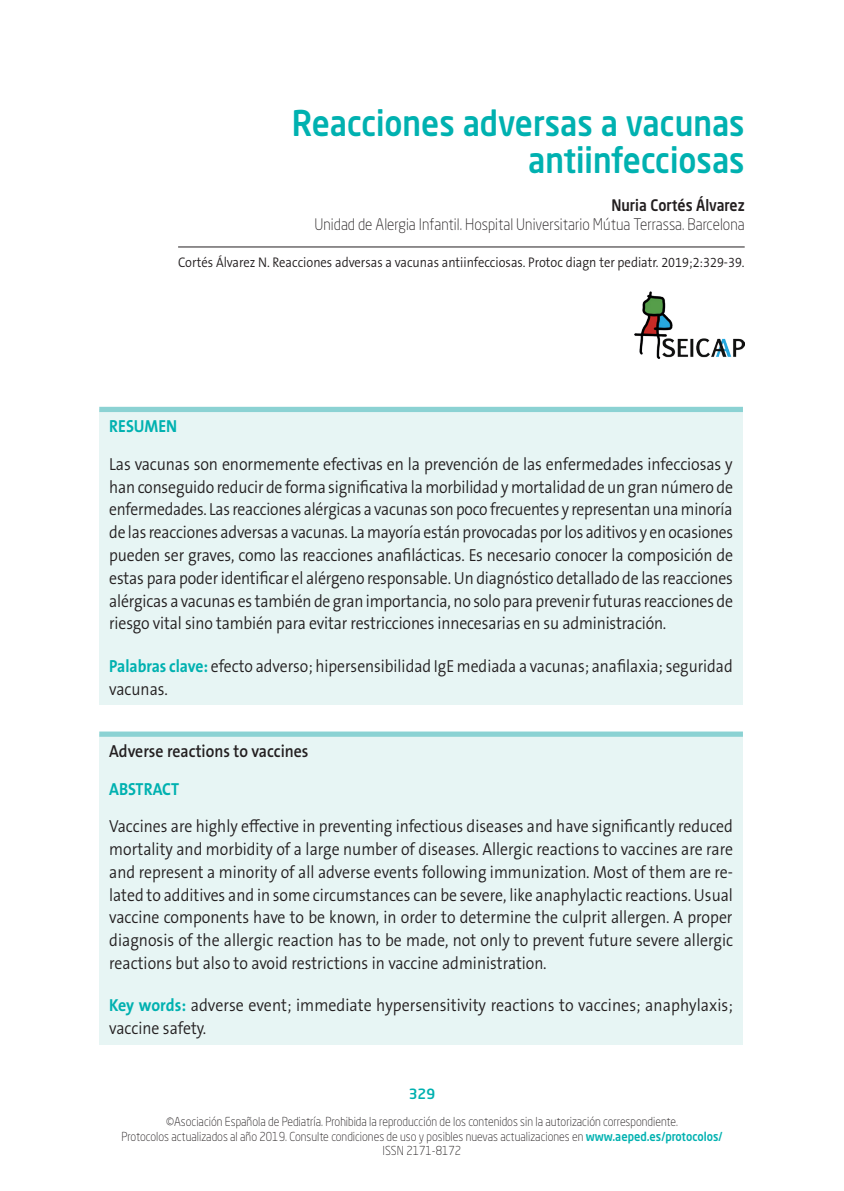
<style>
.page{position:relative;width:844px;height:1191px;background:#fff}
.page>*{position:absolute;margin:0;border:0;box-sizing:border-box;transform-origin:0 0}
._01_TITULO_CAPITULO{font:500 35px/36.8px "Neo Sans Std";color:#00b1b0;text-align:right;scale:.9 1}
._06_TEXTO_COMUN{font:300 17.5px/22.8px "The Sans B Plus W4";color:#231f20;text-align:justify;scale:.91 1}
._06_TEXTO_COMUN-2{font:300 17.5px/22.8px "The Sans B Plus W4";color:#231f20;text-align:justify;scale:.9 1}
._06_TEXTO_COMUN-3{font:300 17.5px/22.8px "The Sans B Plus W4";color:#231f20;scale:.89 1}
._05_TITULO_1{font:600 17.5px "The Sans B Plus W6";color:#231f20;scale:.9 1}
._05_TITULO_1-2{font:700 17.5px "The Sans B Plus W7";color:#00b1b0;scale:.9 1}
._03_FILIACIONES{font:300 15.75px "Neo Sans Std";color:#231f20;scale:.9 1}
._02_AUTOR{font:500 15.75px "Neo Sans Std";color:#231f20;scale:.9 1}
._04_CITADO{font:300 14px "The Sans B Plus W4";color:#231f20;scale:.9 1}
.t1{font:500 14px "Neo Sans Std";color:#00b1b0}
.t2{font:300 12.25px "Neo Sans Std";color:#231f20;scale:.9 1}
.s1{font-family:"The Sans B Plus W7";font-weight:700;color:#00b1b0}
.s2{font-weight:500;color:#00b1b0}
</style>
<div class="page">
<hr style="left:178px;top:246px;width:566px;height:1px;background:#231f20">
<div style="left:99px;top:409px;width:643px;height:295px;background:#e7f5f4"></div>
<div style="left:99px;top:407px;width:643px;height:5px;background:#8bd2d3"></div>
<img style="left:634px;top:291px;width:110px;height:67px">
<div style="left:99px;top:734px;width:643px;height:310px;background:#e7f5f4"></div>
<div style="left:99px;top:731px;width:643px;height:6px;background:#8bd2d3"></div>
<p class="_01_TITULO_CAPITULO" style="left:292px;top:104px;width:504px">Reacciones adversas a vacunas antiinfecciosas</p>
<p class="_02_AUTOR" style="left:611px;top:195px;width:149px">Nuria Cortés Álvarez</p>
<p class="_03_FILIACIONES" style="left:314px;top:215px;width:479px">Unidad de Alergia Infantil. Hospital Universitario Mútua Terrassa. Barcelona</p>
<p class="_04_CITADO" style="left:178px;top:253px;width:631px">Cortés Álvarez N. Reacciones adversas a vacunas antiinfecciosas. Protoc diagn ter pediatr. 2019;2:329-39.</p>
<p class="_05_TITULO_1-2" style="left:109px;top:415px;width:77px">RESUMEN</p>
<p class="_06_TEXTO_COMUN" style="left:109px;top:453px;width:687px">Las vacunas son enormemente efectivas en la prevención de las enfermedades infecciosas y han conseguido reducir de forma significativa la morbilidad y mortalidad de un gran número de enfermedades. Las reacciones alérgicas a vacunas son poco frecuentes y representan una minoría de las reacciones adversas a vacunas. La mayoría están provocadas por los aditivos y en ocasiones pueden ser graves, como las reacciones anafilácticas. Es necesario conocer la composición de estas para poder identificar el alérgeno responsable. Un diagnóstico detallado de las reacciones alérgicas a vacunas es también de gran importancia, no solo para prevenir futuras reacciones de riesgo vital sino también para evitar restricciones innecesarias en su administración.</p>
<p class="_06_TEXTO_COMUN-3" style="left:109px;top:654px;width:702px"><span class="s1">Palabras clave:</span> efecto adverso; hipersensibilidad IgE mediada a vacunas; anafilaxia; seguridad vacunas.</p>
<p class="_05_TITULO_1" style="left:109px;top:740px;width:223px">Adverse reactions to vaccines</p>
<p class="_05_TITULO_1-2" style="left:109px;top:777px;width:79px">ABSTRACT</p>
<p class="_06_TEXTO_COMUN-2" style="left:109px;top:815px;width:694px">Vaccines are highly effective in preventing infectious diseases and have significantly reduced mortality and morbidity of a large number of diseases. Allergic reactions to vaccines are rare and represent a minority of all adverse events following immunization. Most of them are re&shy;lated to additives and in some circumstances can be severe, like anaphylactic reactions. Usual vaccine components have to be known, in order to determine the culprit allergen. A proper diagnosis of the allergic reaction has to be made, not only to prevent future severe allergic reactions but also to avoid restrictions in vaccine administration.</p>
<p class="_06_TEXTO_COMUN" style="left:109px;top:994px;width:686px"><span class="s1">Key words:</span> adverse event; immediate hypersensitivity reactions to vaccines; anaphylaxis; vaccine safety.</p>
<p class="t1" style="left:408px;top:1085px;width:28px">329</p>
<p class="t2" style="left:166px;top:1114px;width:570px">©Asociación Española de Pediatría. Prohibida la reproducción de los contenidos sin la autorización correspondiente.</p>
<p class="t2" style="left:121px;top:1128px;width:669px">Protocolos actualizados al año 2019. Consulte condiciones de uso y posibles nuevas actualizaciones en <span class="s2">www.aeped.es/protocolos/</span></p>
<p class="t2" style="left:382px;top:1143px;width:89px">ISSN 2171-8172</p>
</div>
